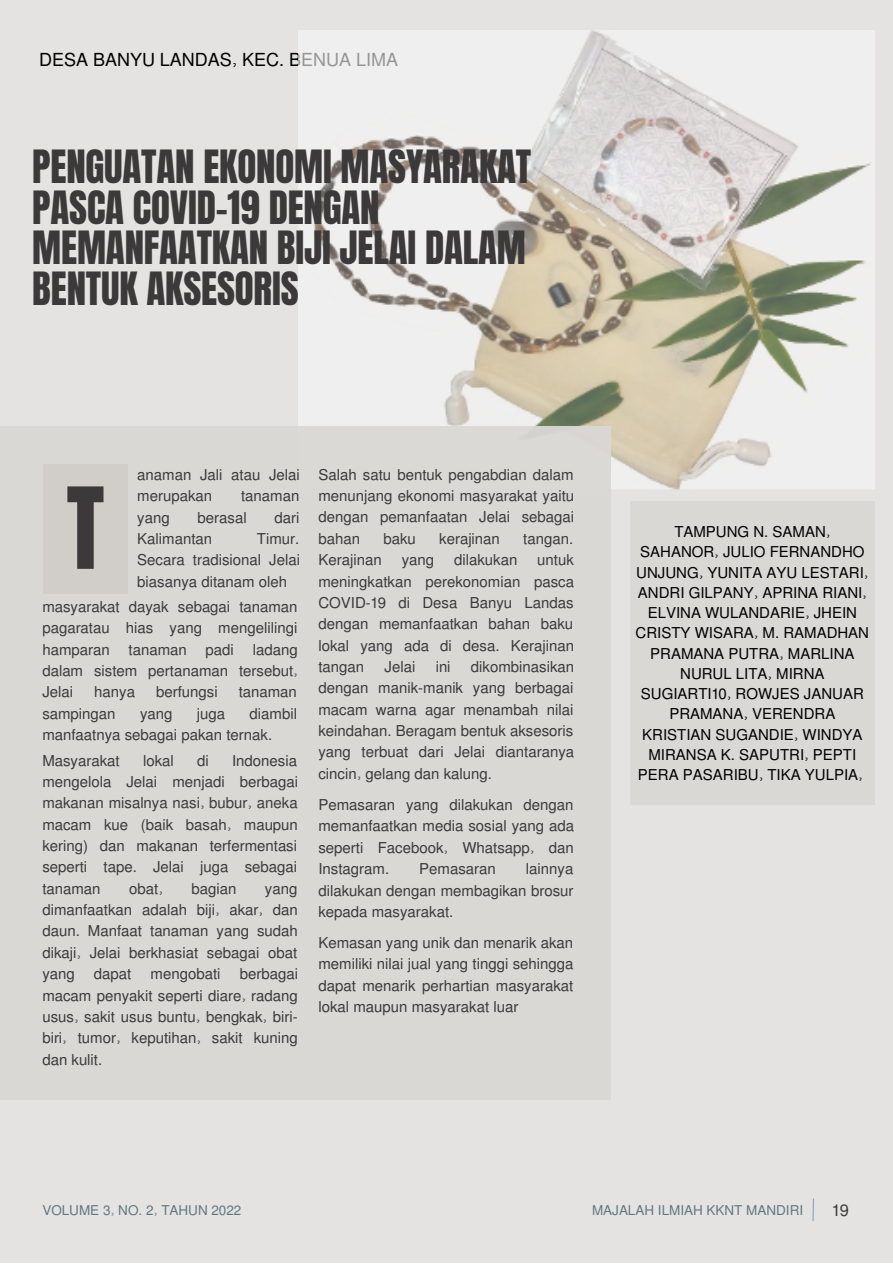
<style>
.page{position:relative;width:893px;height:1264px;background:#fff}
.page>*{position:absolute;margin:0;border:0;box-sizing:border-box;transform-origin:0 0}
.t1{font:95.85px "Anton";color:#3b3939}
.t2{font:39px/40.5px "Anton";letter-spacing:-.005em;color:#3b3939}
.t3{font:18px "Mukti";color:#000}
.t4{font:16.5px "Mukti";color:#3b3939}
.t5{font:15px/21.3px "Mukti";color:#3b3939;text-align:justify}
.t6{font:15px/20.2px "Mukti";color:#000;text-align:center}
.t7{font:13.5px "Mukti";color:#637680}
</style>
<div class="page">
<div style="left:0;top:0;width:892px;height:1262px;background:#e4e3e2"></div>
<img style="left:299px;top:30px;width:575px;height:460px">
<div style="left:0;top:426px;width:611px;height:674px;background:#dad8d5"></div>
<svg style="left:812px;top:1198px;width:2px;height:23px"></svg>
<div style="left:43px;top:464px;width:85px;height:130px;background:#d1cdc9"></div>
<div style="left:630px;top:501px;width:244px;height:303px;background:#dad8d5"></div>
<p class="t3" style="left:39px;top:47px;width:360px">DESA BANYU LANDAS, KEC. BENUA LIMA</p>
<h2 class="t2" style="left:32px;top:147px;width:500px">PENGUATAN EKONOMI MASYARAKAT<br>PASCA COVID-19 DENGAN<br>MEMANFAATKAN BIJI JELAI DALAM<br>BENTUK AKSESORIS</h2>
<h1 class="t1" style="left:66px;top:459px;width:39px">T</h1>
<p class="t5" style="left:137px;top:463px;width:164px">anaman Jali atau Jelai merupakan</p>
<p class="t5" style="left:241px;top:484px;width:60px">tanaman</p>
<p class="t5" style="left:137px;top:506px;width:34px">yang</p>
<p class="t5" style="left:197px;top:506px;width:51px">berasal</p>
<p class="t5" style="left:274px;top:506px;width:26px">dari</p>
<p class="t5" style="left:137px;top:527px;width:76px">Kalimantan</p>
<p class="t5" style="left:137px;top:527px;width:164px;text-align:right">Timur.<br>Secara tradisional Jelai</p>
<p class="t5" style="left:137px;top:570px;width:151px">biasanya ditanam oleh</p>
<p class="t5" style="left:42px;top:595px;width:257px">masyarakat dayak sebagai tanaman pagaratau hias yang mengelilingi hamparan</p>
<p class="t5" style="left:42px;top:638px;width:257px;text-indent:210px">ladang dalam sistem pertanaman tersebut, Jelai</p>
<p class="t5" style="left:129px;top:638px;width:60px">tanaman</p>
<p class="t5" style="left:206px;top:638px;width:30px">padi</p>
<p class="t5" style="left:94px;top:680px;width:42px">hanya</p>
<p class="t5" style="left:156px;top:680px;width:63px">berfungsi</p>
<p class="t5" style="left:239px;top:680px;width:60px">tanaman</p>
<p class="t5" style="left:42px;top:702px;width:75px">sampingan</p>
<p class="t5" style="left:140px;top:702px;width:34px">yang</p>
<p class="t5" style="left:197px;top:702px;width:30px">juga</p>
<p class="t5" style="left:42px;top:702px;width:256px;text-indent:207px">diambil manfaatnya sebagai pakan ternak.</p>
<p class="t5" style="left:42px;top:748px;width:257px;text-indent:190px">Indonesia mengelola Jelai menjadi berbagai makanan misalnya nasi, bubur, aneka macam kue (baik basah, maupun kering) dan makanan terfermentasi seperti tape. Jelai juga sebagai tanaman</p>
<p class="t5" style="left:42px;top:748px;width:79px">Masyarakat</p>
<p class="t5" style="left:143px;top:748px;width:32px">lokal</p>
<p class="t5" style="left:197px;top:748px;width:13px">di</p>
<p class="t5" style="left:129px;top:877px;width:35px">obat,</p>
<p class="t5" style="left:191px;top:877px;width:46px">bagian</p>
<p class="t5" style="left:42px;top:877px;width:257px;text-indent:222px">yang dimanfaatkan adalah biji, akar, dan daun. Manfaat tanaman yang sudah dikaji, Jelai berkhasiat sebagai obat yang</p>
<p class="t5" style="left:42px;top:962px;width:257px;text-indent:197px">berbagai macam penyakit seperti diare, radang usus, sakit usus buntu, bengkak, biri&shy;biri, tumor, keputihan, sakit kuning dan kulit.</p>
<p class="t5" style="left:94px;top:962px;width:39px">dapat</p>
<p class="t5" style="left:151px;top:962px;width:71px">mengobati</p>
<p class="t5" style="left:318px;top:463px;width:257px">Salah satu bentuk pengabdian dalam menunjang ekonomi masyarakat yaitu dengan pemanfaatan Jelai sebagai bahan</p>
<p class="t5" style="left:383px;top:527px;width:34px">baku</p>
<p class="t5" style="left:439px;top:527px;width:62px">kerajinan</p>
<p class="t5" style="left:523px;top:527px;width:51px">tangan.</p>
<p class="t5" style="left:318px;top:548px;width:257px;text-indent:219px">untuk meningkatkan perekonomian pasca COVID-19 di Desa Banyu Landas dengan memanfaatkan bahan baku lokal yang ada di desa. Kerajinan tangan</p>
<p class="t5" style="left:318px;top:548px;width:65px">Kerajinan</p>
<p class="t5" style="left:401px;top:548px;width:34px">yang</p>
<p class="t5" style="left:454px;top:548px;width:65px">dilakukan</p>
<p class="t5" style="left:318px;top:655px;width:257px;text-indent:152px">dikombinasikan dengan manik-manik yang berbagai macam warna agar menambah nilai keindahan. Beragam bentuk aksesoris yang terbuat dari Jelai diantaranya cincin, gelang dan kalung.</p>
<p class="t5" style="left:384px;top:655px;width:32px">Jelai</p>
<p class="t5" style="left:435px;top:655px;width:16px">ini</p>
<p class="t5" style="left:318px;top:793px;width:257px">Pemasaran yang dilakukan dengan memanfaatkan media sosial yang ada seperti Facebook, Whatsapp, dan Instagram.</p>
<p class="t5" style="left:318px;top:857px;width:256px;text-indent:207px">lainnya dilakukan dengan membagikan brosur kepada masyarakat.</p>
<p class="t5" style="left:318px;top:931px;width:256px">Kemasan yang unik dan menarik akan memiliki nilai jual yang tinggi sehingga dapat menarik perhartian masyarakat lokal maupun masyarakat luar</p>
<p class="t5" style="left:419px;top:857px;width:78px">Pemasaran</p>
<p class="t6" style="left:635px;top:521px;width:235px">TAMPUNG N. SAMAN,<br>SAHANOR, JULIO FERNANDHO<br>UNJUNG, YUNITA AYU LESTARI,<br>ANDRI GILPANY, APRINA RIANI,<br>ELVINA WULANDARIE, JHEIN<br>CRISTY WISARA, M. RAMADHAN<br>PRAMANA PUTRA, MARLINA<br>NURUL LITA, MIRNA<br>SUGIARTI10, ROWJES JANUAR<br>PRAMANA, VERENDRA<br>KRISTIAN SUGANDIE, WINDYA<br>MIRANSA K. SAPUTRI, PEPTI<br>PERA PASARIBU, TIKA YULPIA,</p>
<p class="t7" style="left:42px;top:1200px;width:200px">VOLUME 3, NO. 2, TAHUN 2022</p>
<p class="t7" style="left:592px;top:1200px;width:213px">MAJALAH ILMIAH KKNT MANDIRI</p>
<p class="t4" style="left:832px;top:1198px;width:18px">19</p>
</div>
